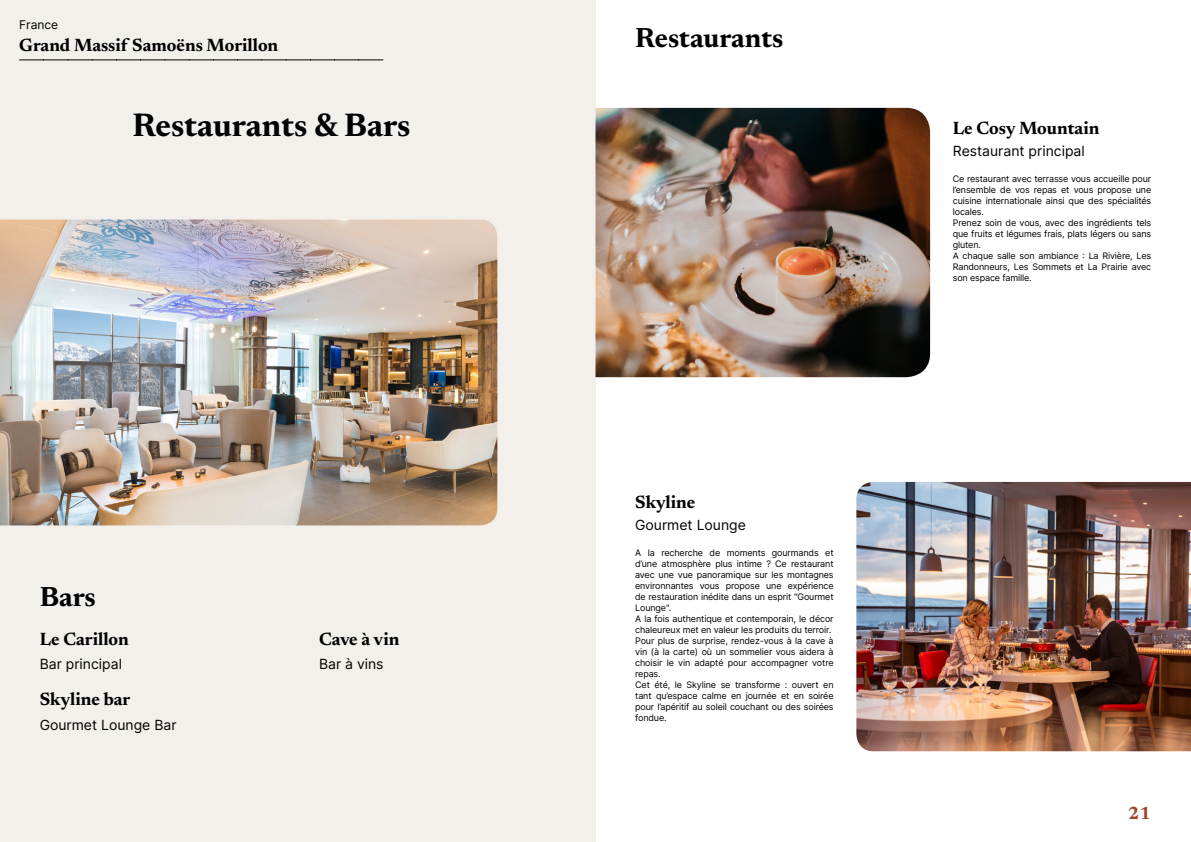
<style>
.page{position:relative;width:1191px;height:842px;background:#fff}
.page>*{position:absolute;margin:0;border:0;box-sizing:border-box;transform-origin:0 0}
.t1{font:700 33px "Newsreader 24 pt";color:#000}
.t2{font:700 28px "Newsreader 24 pt";color:#000}
.t3{font:700 18px "Newsreader 24 pt";color:#000}
.t4{font:700 18px "Newsreader 24 pt";color:#9d432c}
.t5{font:14px "Inter";color:#000}
.t6{font:12px "Inter";color:#000}
.t7{font:9px/11px "Inter";letter-spacing:-.015em;color:#000}
</style>
<div class="page">
<div style="left:0;top:0;width:595px;height:842px;background:#f3f0ec"></div>
<img style="left:0;top:219px;width:497px;height:306px">
<img style="left:595px;top:108px;width:335px;height:269px">
<img style="left:856px;top:482px;width:335px;height:269px">
<svg style="left:20px;top:60px;width:363px;height:1px"></svg>
<h3 class="t6" style="left:19px;top:15px;width:40px">France</h3>
<h3 class="t3" style="left:19px;top:32px;width:260px">Grand Massif Samoëns Morillon</h3>
<h1 class="t1" style="left:133px;top:101px;width:279px">Restaurants &amp; Bars</h1>
<h2 class="t2" style="left:40px;top:576px;width:58px">Bars</h2>
<h3 class="t3" style="left:40px;top:626px;width:91px">Le Carillon</h3>
<h3 class="t5" style="left:40px;top:654px;width:84px">Bar principal</h3>
<h3 class="t3" style="left:40px;top:687px;width:92px">Skyline bar</h3>
<h3 class="t5" style="left:40px;top:715px;width:138px">Gourmet Lounge Bar</h3>
<h3 class="t3" style="left:319px;top:626px;width:82px">Cave à vin</h3>
<h3 class="t5" style="left:319px;top:654px;width:66px">Bar à vins</h3>
<h2 class="t2" style="left:635px;top:18px;width:150px">Restaurants</h2>
<h3 class="t3" style="left:635px;top:489px;width:62px">Skyline</h3>
<h3 class="t5" style="left:635px;top:515px;width:112px">Gourmet Lounge</h3>
<p class="t7" style="left:635px;top:547px;width:200px">A la recherche de moments gourmands et d’une atmosphère plus intime ? Ce restaurant avec une vue panoramique sur les montagnes environnantes vous propose une expérience de restauration inédite dans un esprit "Gourmet Lounge".<br>A la fois authentique et contemporain, le décor chaleureux met en valeur les produits du terroir.<br>Pour plus de surprise, rendez-vous à la cave à vin (à la carte) où un sommelier vous aidera à choisir le vin adapté pour accompagner votre repas.<br>Cet été, le Skyline se transforme : ouvert en tant qu’espace calme en journée et en soirée pour l’apéritif au soleil couchant ou des soirées fondue.</p>
<h3 class="t3" style="left:952px;top:115px;width:148px">Le Cosy Mountain</h3>
<h3 class="t5" style="left:952px;top:141px;width:133px">Restaurant principal</h3>
<p class="t7" style="left:952px;top:173px;width:200px">Ce restaurant avec terrasse vous accueille pour l’ensemble de vos repas et vous propose une cuisine internationale ainsi que des spécialités locales.<br>Prenez soin de vous, avec des ingrédients tels que fruits et légumes frais, plats légers ou sans gluten.<br>A chaque salle son ambiance : La Rivière, Les Randonneurs, Les Sommets et La Prairie avec son espace famille.</p>
<h3 class="t4" style="left:1128px;top:800px;width:24px">21</h3>
</div>
